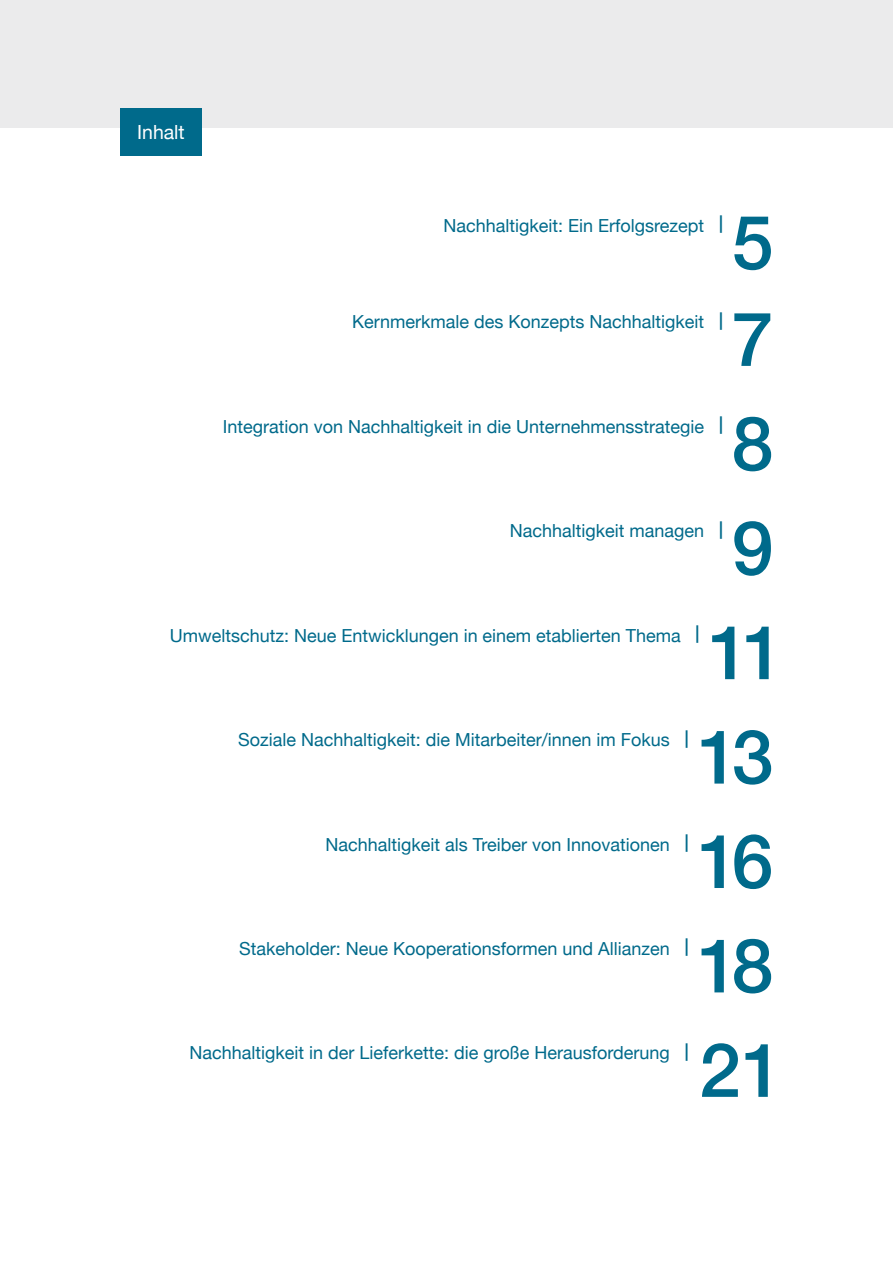
<style>
.page{position:relative;width:893px;height:1263px;background:#fff}
.page>*{position:absolute;margin:0;border:0;box-sizing:border-box;transform-origin:0 0}
.t1{font:500 75px "Helvetica Neue";letter-spacing:-.1em;color:#006a8b}
.t2{font:19.5px "Helvetica Neue";color:#fff}
.t3{font:18px "Helvetica Neue";color:#006a8b}
.s1{font-weight:500;font-size:17.55px}
</style>
<div class="page">
<div style="left:0;top:0;width:893px;height:128px;background:#ebebec"></div>
<div style="left:120px;top:108px;width:82px;height:48px;background:#006a8b"></div>
<p class="t2" style="left:137px;top:121px;width:49px">Inhalt</p>
<p class="t3" style="left:443px;top:214px;width:281px">Nachhaltigkeit: Ein Erfolgsrezept <span class="s1">|</span></p>
<h1 class="t1" style="left:732px;top:197px;width:43px">5</h1>
<p class="t3" style="left:352px;top:311px;width:372px">Kernmerkmale des Konzepts Nachhaltigkeit <span class="s1">|</span></p>
<h1 class="t1" style="left:732px;top:294px;width:43px">7</h1>
<p class="t3" style="left:223px;top:416px;width:502px">Integration von Nachhaltigkeit in die Unternehmensstrategie <span class="s1">|</span></p>
<h1 class="t1" style="left:732px;top:398px;width:43px">8</h1>
<p class="t3" style="left:510px;top:520px;width:215px">Nachhaltigkeit managen <span class="s1">|</span></p>
<h1 class="t1" style="left:732px;top:503px;width:43px">9</h1>
<p class="t3" style="left:170px;top:624px;width:531px">Umweltschutz: Neue Entwicklungen in einem etablierten Thema <span class="s1">|</span></p>
<h1 class="t1" style="left:708px;top:607px;width:77px">11</h1>
<p class="t3" style="left:238px;top:729px;width:452px">Soziale Nachhaltigkeit: die Mitarbeiter/innen im Fokus <span class="s1">|</span></p>
<h1 class="t1" style="left:698px;top:712px;width:77px">13</h1>
<p class="t3" style="left:325px;top:833px;width:365px">Nachhaltigkeit als Treiber von Innovationen <span class="s1">|</span></p>
<h1 class="t1" style="left:698px;top:816px;width:77px">16</h1>
<p class="t3" style="left:239px;top:938px;width:451px">Stakeholder: Neue Kooperationsformen und Allianzen <span class="s1">|</span></p>
<h1 class="t1" style="left:698px;top:921px;width:77px">18</h1>
<p class="t3" style="left:189px;top:1042px;width:501px">Nachhaltigkeit in der Lieferkette: die große Herausforderung <span class="s1">|</span></p>
<h1 class="t1" style="left:699px;top:1025px;width:86px">21</h1>
</div>
